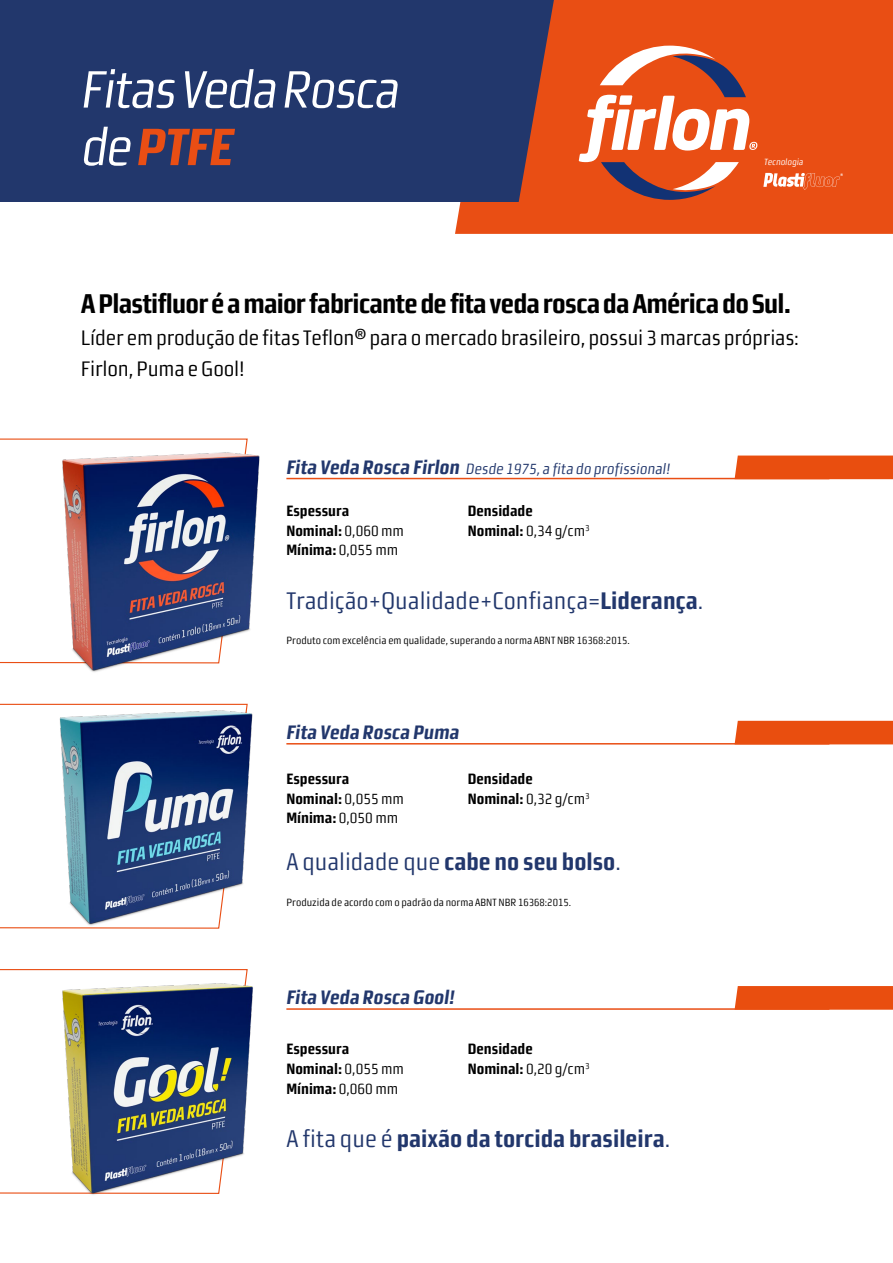
<style>
.page{position:relative;width:893px;height:1263px;background:#fff}
.page>*{position:absolute;margin:0;border:0;box-sizing:border-box;transform-origin:0 0}
.t1{font:52.5px "Morgan Sans Cond Italic Lining";letter-spacing:-.04em;color:#fff}
.t2{font:52.5px "Morgan Sans Cond Bold Italic Lining";color:#e94e14}
.t3{font:27px "Morgan Sans Cond Bold Lining";letter-spacing:-.03em;color:#000}
.t4{font:24px "Morgan Sans Cond Regular Lining";color:#22376c}
.t5{font:24px "Morgan Sans Cond Bold Lining";color:#22376c}
.t6{font:21px/31.5px "Morgan Sans Cond Regular Lining";letter-spacing:-.01em;color:#000}
.t7{font:19.5px "Morgan Sans Cond Bold Italic Lining";color:#22376c}
.t8{font:15px/19.5px "Morgan Sans Cond Bold Lining";color:#000}
.t9{font:15px "Morgan Sans Cond Italic Lining";color:#22376c}
.t10{font:10.5px "Morgan Sans Cond Regular Lining";color:#000}
.t11{font:9px "Morgan Sans Cond Italic Lining";color:#fff}
.s1{font-family:"Morgan Sans Cond Italic Lining";color:#fff}
.s2{font-family:"Morgan Sans Cond Bold Italic Lining";font-size:19.5px}
.s3{font-family:"Morgan Sans Cond Regular Lining"}
.s4{font-family:"Morgan Sans Cond Bold Lining"}
</style>
<div class="page">
<div style="left:455px;top:0;width:438px;height:234px;background:#e94e14"></div>
<div style="left:0;top:0;width:554px;height:202px;background:#22376c"></div>
<svg style="left:579px;top:46px;width:178px;height:154px"></svg>
<hr style="left:286px;top:478px;width:543px;height:1px;background:#e94e14">
<hr style="left:286px;top:743px;width:543px;height:1px;background:#e94e14">
<hr style="left:286px;top:1008px;width:543px;height:2px;background:#e94e14">
<div style="left:735px;top:455px;width:158px;height:24px;background:#e94e0f"></div>
<div style="left:735px;top:721px;width:158px;height:23px;background:#e94e0f"></div>
<svg style="left:735px;top:986px;width:158px;height:24px;background:#e95012"></svg>
<svg style="left:0;top:438px;width:248px;height:7px"></svg>
<svg style="left:0;top:969px;width:248px;height:7px"></svg>
<img style="left:0;top:445px;width:333px;height:227px">
<img style="left:0;top:704px;width:324px;height:225px">
<img style="left:0;top:976px;width:323px;height:219px">
<svg style="left:763px;top:172px;width:80px;height:18px"></svg>
<h1 class="t1" style="left:81px;top:59px;width:320px">Fitas Veda Rosca</h1>
<h1 class="t2" style="left:81px;top:116px;width:154px"><span class="s1">de</span> PTFE</h1>
<p class="t11" style="left:764px;top:157px;width:41px">Tecnologia</p>
<h2 class="t3" style="left:81px;top:288px;width:712px">A Plastifluor é a maior fabricante de fita veda rosca da América do Sul.</h2>
<h3 class="t6" style="left:81px;top:322px;width:720px">Líder em produção de fitas Teflon® para o mercado brasileiro, possui 3 marcas próprias:<br>Firlon, Puma e Gool!</h3>
<p class="t9" style="left:286px;top:460px;width:385px"><span class="s2">Fita Veda Rosca Firlon</span> Desde 1975, a fita do profissional!</p>
<p class="t8" style="left:286px;top:501px;width:64px">Espessura</p>
<p class="t8" style="left:286px;top:521px;width:119px">Nominal: <span class="s3">0,060 mm<br></span>Mínima: <span class="s3">0,055 mm</span></p>
<p class="t8" style="left:468px;top:501px;width:67px">Densidade</p>
<p class="t8" style="left:468px;top:521px;width:123px">Nominal: <span class="s3">0,34 g/cm</span><sup>3</sup></p>
<h3 class="t4" style="left:286px;top:586px;width:418px">Tradição+Qualidade+Confiança=<span class="s4">Liderança</span>.</h3>
<p class="t10" style="left:286px;top:635px;width:345px">Produto com excelência em qualidade, superando a norma ABNT NBR 16368:2015.</p>
<h3 class="t7" style="left:286px;top:720px;width:174px">Fita Veda Rosca Puma</h3>
<p class="t8" style="left:286px;top:769px;width:64px">Espessura</p>
<p class="t8" style="left:286px;top:789px;width:119px">Nominal: <span class="s3">0,055 mm<br></span>Mínima: <span class="s3">0,050 mm</span></p>
<p class="t8" style="left:468px;top:769px;width:67px">Densidade</p>
<p class="t8" style="left:468px;top:789px;width:123px">Nominal: <span class="s3">0,32 g/cm</span><sup>3</sup></p>
<h3 class="t4" style="left:286px;top:848px;width:336px">A qualidade que <span class="s4">cabe no seu bolso</span>.</h3>
<p class="t10" style="left:286px;top:896px;width:286px">Produzida de acordo com o padrão da norma ABNT NBR 16368:2015.</p>
<h3 class="t7" style="left:286px;top:986px;width:170px">Fita Veda Rosca Gool!</h3>
<p class="t8" style="left:286px;top:1039px;width:64px">Espessura</p>
<p class="t8" style="left:286px;top:1059px;width:119px">Nominal: <span class="s3">0,055 mm<br></span>Mínima: <span class="s3">0,060 mm</span></p>
<p class="t8" style="left:468px;top:1039px;width:67px">Densidade</p>
<p class="t8" style="left:468px;top:1059px;width:123px">Nominal: <span class="s3">0,20 g/cm</span><sup>3</sup></p>
<h3 class="t5" style="left:286px;top:1124px;width:385px"><span class="s3">A fita que é</span> paixão da torcida brasileira<span class="s3">.</span></h3>
</div>
